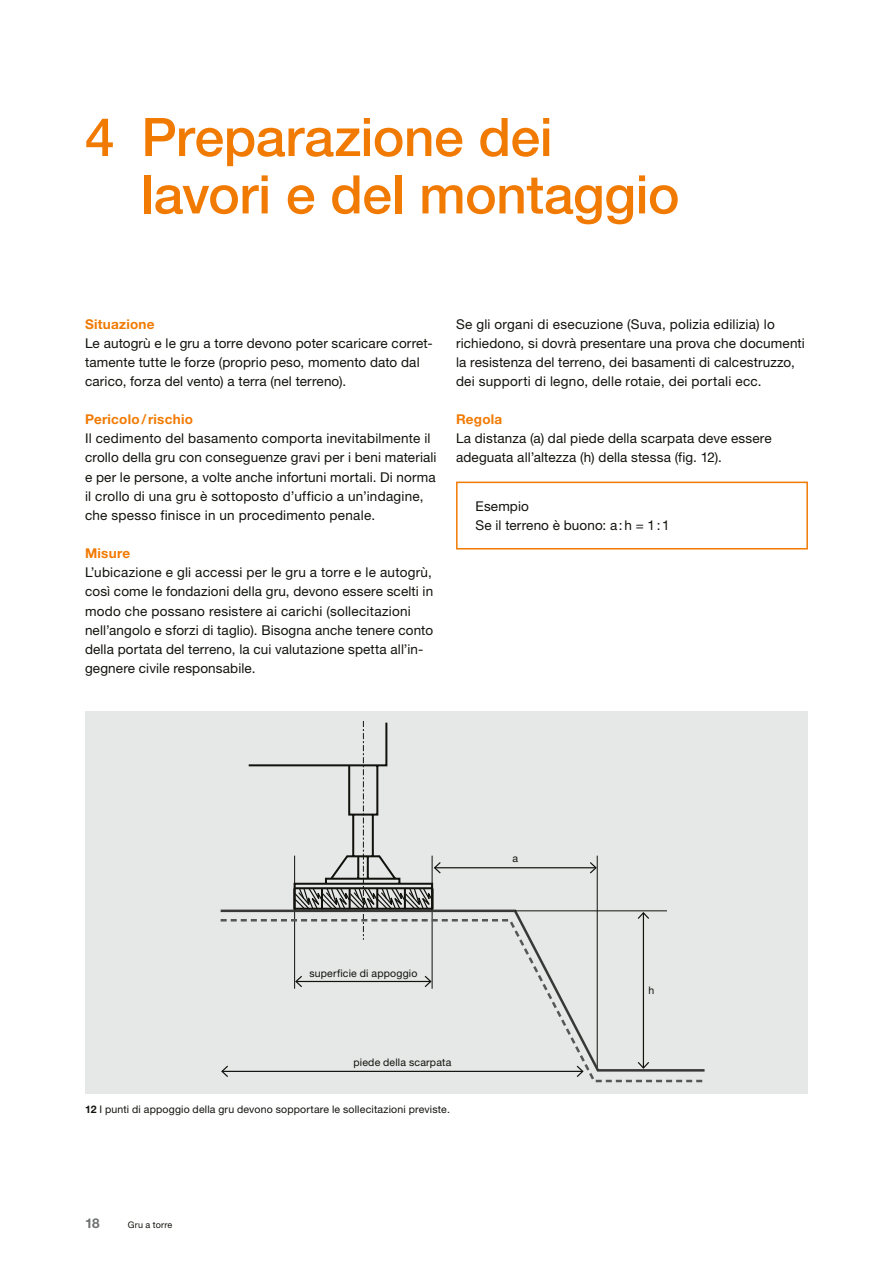
<style>
.page{position:relative;width:893px;height:1263px;background:#fff}
.page>*{position:absolute;margin:0;border:0;box-sizing:border-box;transform-origin:0 0}
.t1{font:500 53.25px/57.4px "Helvetica Neue LT Std";letter-spacing:-.01em;color:#f17a03}
.t2{font:13.5px/19.2px "Helvetica Neue LT Std";letter-spacing:.01em;color:#12120d}
.t3{font:700 13.5px "Helvetica Neue LT Std";letter-spacing:.02em;color:#f17a03}
.t4{font:700 13.5px "Helvetica Neue LT Std";color:#6f7070}
.t5{font:10.5px "Helvetica Neue LT Std";letter-spacing:.02em;color:#12120d}
.t6{font:9px "Helvetica Neue LT Std";letter-spacing:.025em;color:#12120d}
.s1{font-weight:700}
</style>
<div class="page">
<div style="left:85px;top:711px;width:723px;height:383px;background:#e6e7e7"></div>
<hr style="left:597px;top:856px;width:1px;height:214px;background:#12120d">
<svg style="left:221px;top:908px;width:446px;height:10px"></svg>
<svg style="left:221px;top:918px;width:483px;height:164px"></svg>
<hr style="left:515px;top:910px;width:152px;height:1px;background:#12120d">
<div style="left:456px;top:482px;width:352px;height:67px;border:2px solid #f17a03"></div>
<hr style="left:435px;top:867px;width:161px;height:1px;background:#12120d">
<svg style="left:247px;top:721px;width:195px;height:219px"></svg>
<svg style="left:589px;top:861px;width:9px;height:14px"></svg>
<hr style="left:222px;top:1071px;width:361px;height:1px;background:#12120d">
<svg style="left:221px;top:1064px;width:8px;height:14px"></svg>
<svg style="left:575px;top:1064px;width:9px;height:14px"></svg>
<hr style="left:296px;top:981px;width:135px;height:1px;background:#12120d">
<svg style="left:294px;top:974px;width:9px;height:14px"></svg>
<svg style="left:423px;top:974px;width:9px;height:14px"></svg>
<hr style="left:643px;top:913px;width:1px;height:155px;background:#12120d">
<svg style="left:636px;top:911px;width:14px;height:9px"></svg>
<svg style="left:636px;top:1060px;width:14px;height:10px"></svg>
<h1 class="t1" style="left:141px;top:108px;width:540px;text-indent:-56px">4 Preparazione dei lavori e del montaggio</h1>
<p class="t3" style="left:85px;top:315px;width:71px">Situazione</p>
<p class="t2" style="left:85px;top:333px;width:349px">Le autogrù e le gru a torre devono poter scaricare corret&shy;tamente tutte le forze (proprio peso, momento dato dal carico, forza del vento) a terra (nel terreno).</p>
<p class="t3" style="left:85px;top:411px;width:109px">Pericolo/rischio</p>
<p class="t2" style="left:85px;top:429px;width:353px">Il cedimento del basamento comporta inevitabilmente il crollo della gru con conseguenze gravi per i beni materiali e per le persone, a volte anche infortuni mortali. Di norma il crollo di una gru è sottoposto d’ufficio a un’indagine, che spesso finisce in un procedimento penale.</p>
<p class="t3" style="left:85px;top:545px;width:47px">Misure</p>
<p class="t2" style="left:85px;top:563px;width:350px">L’ubicazione e gli accessi per le gru a torre e le autogrù, così come le fondazioni della gru, devono essere scelti in modo che possano resistere ai carichi (sollecitazioni nell’angolo e sforzi di taglio). Bisogna anche tenere conto della portata del terreno, la cui valutazione spetta all’in&shy;gegnere civile responsabile.</p>
<p class="t2" style="left:456px;top:314px;width:350px">Se gli organi di esecuzione (Suva, polizia edilizia) lo richiedono, si dovrà presentare una prova che documenti la resistenza del terreno, dei basamenti di calcestruzzo, dei supporti di legno, delle rotaie, dei portali ecc.</p>
<p class="t3" style="left:456px;top:411px;width:48px">Regola</p>
<p class="t2" style="left:456px;top:429px;width:317px">La distanza (a) dal piede della scarpata deve essere adeguata all’altezza (h) della stessa (fig. 12).</p>
<p class="t2" style="left:476px;top:496px;width:196px">Esempio<br>Se il terreno è buono: a:h = 1:1</p>
<p class="t5" style="left:309px;top:967px;width:110px">superficie di appoggio</p>
<p class="t5" style="left:512px;top:852px;width:7px">a</p>
<p class="t5" style="left:648px;top:984px;width:7px">h</p>
<p class="t5" style="left:353px;top:1056px;width:99px">piede della scarpata</p>
<p class="t5" style="left:85px;top:1103px;width:366px"><span class="s1">12</span> I punti di appoggio della gru devono sopportare le sollecitazioni previste.</p>
<p class="t4" style="left:85px;top:1215px;width:16px">18</p>
<p class="t6" style="left:128px;top:1219px;width:46px">Gru a torre</p>
</div>
